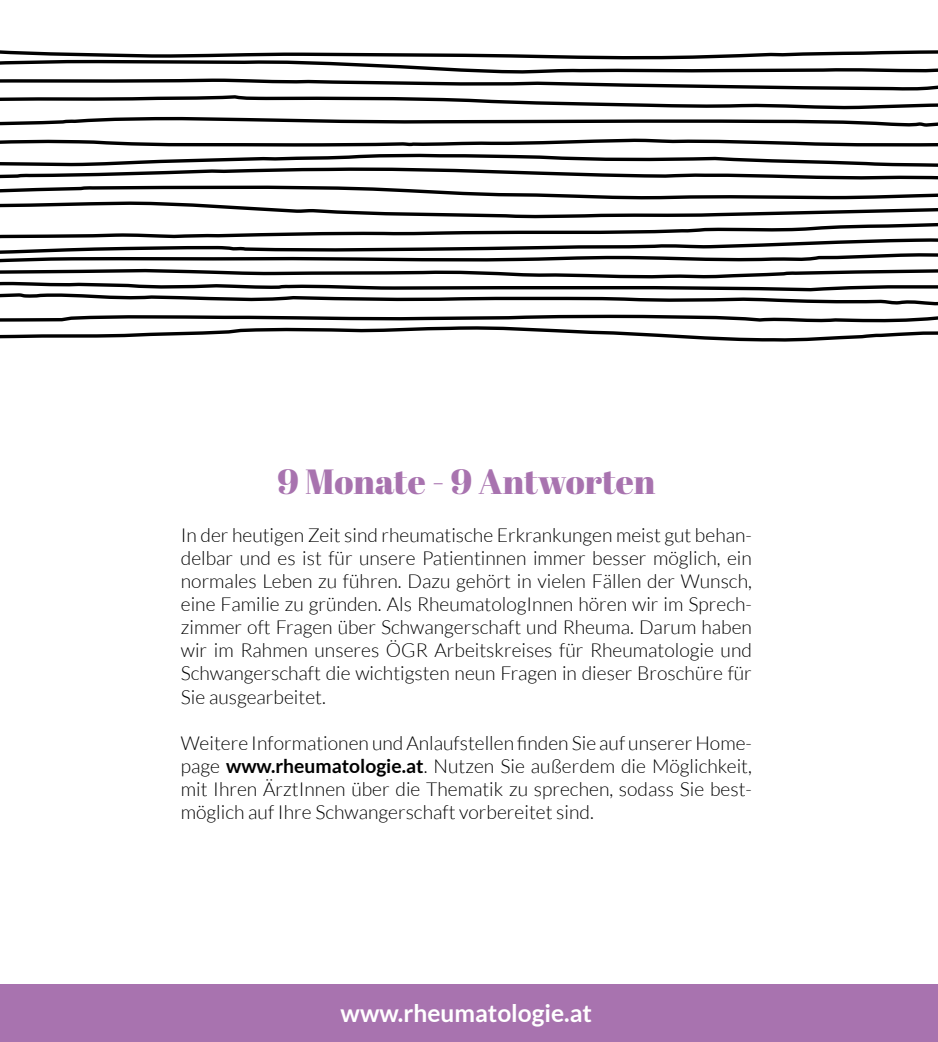
<style>
.page{position:relative;width:938px;height:1042px;background:#fff}
.page>*{position:absolute;margin:0;border:0;box-sizing:border-box;transform-origin:0 0}
.t1{font:35px "Abril Fatface";color:#a873af}
.t2{font:700 24.5px "Lato";color:#fff}
.t3{font:300 19.25px/23.1px "Lato";color:#000;text-align:justify}
.s1{font-weight:700}
</style>
<div class="page">
<svg style="left:0;top:50px;width:938px;height:77px"></svg>
<svg style="left:0;top:138px;width:938px;height:204px"></svg>
<div style="left:0;top:985px;width:938px;height:57px;background:#a873af"></div>
<h1 class="t1" style="left:277px;top:456px;width:379px">9 Monate - 9 Antworten</h1>
<p class="t3" style="left:181px;top:523px;width:572px">In der heutigen Zeit sind rheumatische Erkrankungen meist gut behan&shy;delbar und es ist für unsere Patientinnen immer besser möglich, ein normales Leben zu führen. Dazu gehört in vielen Fällen der Wunsch, eine Familie zu gründen. Als RheumatologInnen hören wir im Sprech&shy;zimmer oft Fragen über Schwangerschaft und Rheuma. Darum haben wir im Rahmen unseres ÖGR Arbeitskreises für Rheumatologie und Schwangerschaft die wichtigsten neun Fragen in dieser Broschüre für Sie ausgearbeitet.</p>
<p class="t3" style="left:181px;top:731px;width:572px">Weitere Informationen und Anlaufstellen finden Sie auf unserer Home&shy;page <span class="s1">www.rheumatologie.at</span>. Nutzen Sie außerdem die Möglichkeit, mit Ihren ÄrztInnen über die Thematik zu sprechen, sodass Sie best&shy;möglich auf Ihre Schwangerschaft vorbereitet sind.</p>
<p class="t2" style="left:340px;top:999px;width:253px">www.rheumatologie.at</p>
</div>
